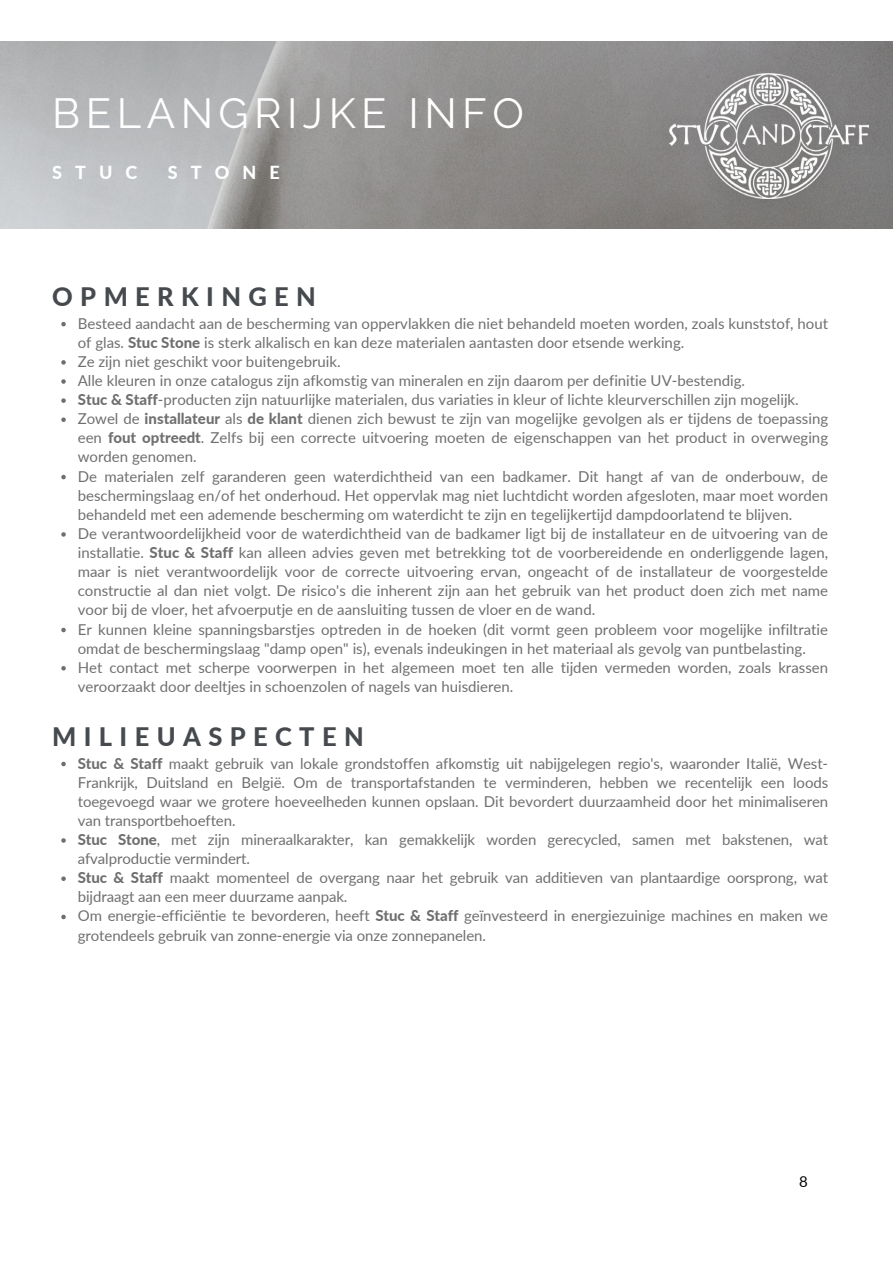
<style>
.page{position:relative;width:893px;height:1264px;background:#fff}
.page>*{position:absolute;margin:0;border:0;box-sizing:border-box;transform-origin:0 0}
.t1{font:42px "Raleway";letter-spacing:.13em;color:#fff}
.t2{font:800 25.5px "Lato";letter-spacing:.29em;color:#464a4e}
.t3{font:800 18px "Lato";letter-spacing:.725em;color:#fff}
.t4{font:15px/19px "Lato";color:#706f6f}
.t5{font:15px "Lato";color:#000}
.s1{font-weight:800}
</style>
<div class="page">
<img style="left:0;top:42px;width:892px;height:186px">
<img style="left:659px;top:63px;width:221px;height:149px">
<img style="left:669px;top:74px;width:199px;height:125px">
<svg style="left:61px;top:322px;width:5px;height:4px"></svg>
<svg style="left:61px;top:360px;width:5px;height:4px"></svg>
<svg style="left:61px;top:379px;width:5px;height:5px"></svg>
<svg style="left:61px;top:398px;width:5px;height:5px"></svg>
<svg style="left:61px;top:417px;width:5px;height:5px"></svg>
<svg style="left:61px;top:475px;width:5px;height:4px"></svg>
<svg style="left:61px;top:532px;width:5px;height:4px"></svg>
<svg style="left:61px;top:627px;width:5px;height:5px"></svg>
<svg style="left:61px;top:666px;width:5px;height:4px"></svg>
<svg style="left:61px;top:761px;width:5px;height:5px"></svg>
<svg style="left:61px;top:838px;width:5px;height:4px"></svg>
<svg style="left:61px;top:876px;width:5px;height:5px"></svg>
<svg style="left:61px;top:914px;width:5px;height:5px"></svg>
<p class="t1" style="left:52px;top:88px;width:473px">BELANGRIJKE INFO</p>
<p class="t3" style="left:52px;top:161px;width:87px">STUC</p>
<p class="t3" style="left:168px;top:161px;width:113px">STONE</p>
<p class="t2" style="left:52px;top:281px;width:265px">OPMERKINGEN</p>
<p class="t4" style="left:78px;top:313px;width:751px">Besteed aandacht aan de bescherming van oppervlakken die niet behandeld moeten worden, zoals kunststof, hout of glas. <span class="s1">Stuc Stone</span> is sterk alkalisch en kan deze materialen aantasten door etsende werking.</p>
<p class="t4" style="left:78px;top:351px;width:264px">Ze zijn niet geschikt voor buitengebruik.</p>
<p class="t4" style="left:78px;top:370px;width:668px">Alle kleuren in onze catalogus zijn afkomstig van mineralen en zijn daarom per definitie UV-bestendig.</p>
<p class="t4" style="left:78px;top:390px;width:722px"><span class="s1">Stuc &amp; Staff</span>-producten zijn natuurlijke materialen, dus variaties in kleur of lichte kleurverschillen zijn mogelijk.</p>
<p class="t4" style="left:78px;top:409px;width:751px;text-align:justify">Zowel de <span class="s1">installateur</span> als <span class="s1">de klant</span> dienen zich bewust te zijn van mogelijke gevolgen als er tijdens de toepassing een <span class="s1">fout optreedt</span>. Zelfs bij een correcte uitvoering moeten de eigenschappen van het product in overweging worden genomen.</p>
<p class="t4" style="left:78px;top:466px;width:751px;text-align:justify">De materialen zelf garanderen geen waterdichtheid van een badkamer. Dit hangt af van de onderbouw, de beschermingslaag en/of het onderhoud. Het oppervlak mag niet luchtdicht worden afgesloten, maar moet worden behandeld met een ademende bescherming om waterdicht te zijn en tegelijkertijd dampdoorlatend te blijven.</p>
<p class="t4" style="left:78px;top:523px;width:751px;text-align:justify">De verantwoordelijkheid voor de waterdichtheid van de badkamer ligt bij de installateur en de uitvoering van de installatie. <span class="s1">Stuc &amp; Staff</span> kan alleen advies geven met betrekking tot de voorbereidende en onderliggende lagen, maar is niet verantwoordelijk voor de correcte uitvoering ervan, ongeacht of de installateur de voorgestelde constructie al dan niet volgt. De risico's die inherent zijn aan het gebruik van het product doen zich met name voor bij de vloer, het afvoerputje en de aansluiting tussen de vloer en de wand.</p>
<p class="t4" style="left:78px;top:619px;width:751px">Er kunnen kleine spanningsbarstjes optreden in de hoeken (dit vormt geen probleem voor mogelijke infiltratie omdat de beschermingslaag "damp open" is), evenals indeukingen in het materiaal als gevolg van puntbelasting.</p>
<p class="t4" style="left:78px;top:657px;width:751px">Het contact met scherpe voorwerpen in het algemeen moet ten alle tijden vermeden worden, zoals krassen veroorzaakt door deeltjes in schoenzolen of nagels van huisdieren.</p>
<p class="t2" style="left:52px;top:720px;width:313px">MILIEUASPECTEN</p>
<p class="t4" style="left:78px;top:753px;width:752px;text-align:justify"><span class="s1">Stuc &amp; Staff</span> maakt gebruik van lokale grondstoffen afkomstig uit nabijgelegen regio's, waaronder Italië, West-Frankrijk, Duitsland en België. Om de transportafstanden te verminderen, hebben we recentelijk een loods toegevoegd waar we grotere hoeveelheden kunnen opslaan. Dit bevordert duurzaamheid door het minimaliseren van transportbehoeften.</p>
<p class="t4" style="left:78px;top:829px;width:752px"><span class="s1">Stuc Stone</span>, met zijn mineraalkarakter, kan gemakkelijk worden gerecycled, samen met bakstenen, wat afvalproductie vermindert.</p>
<p class="t4" style="left:78px;top:867px;width:751px"><span class="s1">Stuc &amp; Staff</span> maakt momenteel de overgang naar het gebruik van additieven van plantaardige oorsprong, wat bijdraagt aan een meer duurzame aanpak.</p>
<p class="t4" style="left:78px;top:906px;width:751px">Om energie-efficiëntie te bevorderen, heeft <span class="s1">Stuc &amp; Staff</span> geïnvesteerd in energiezuinige machines en maken we grotendeels gebruik van zonne-energie via onze zonnepanelen.</p>
<p class="t5" style="left:799px;top:1172px;width:10px">8</p>
</div>
